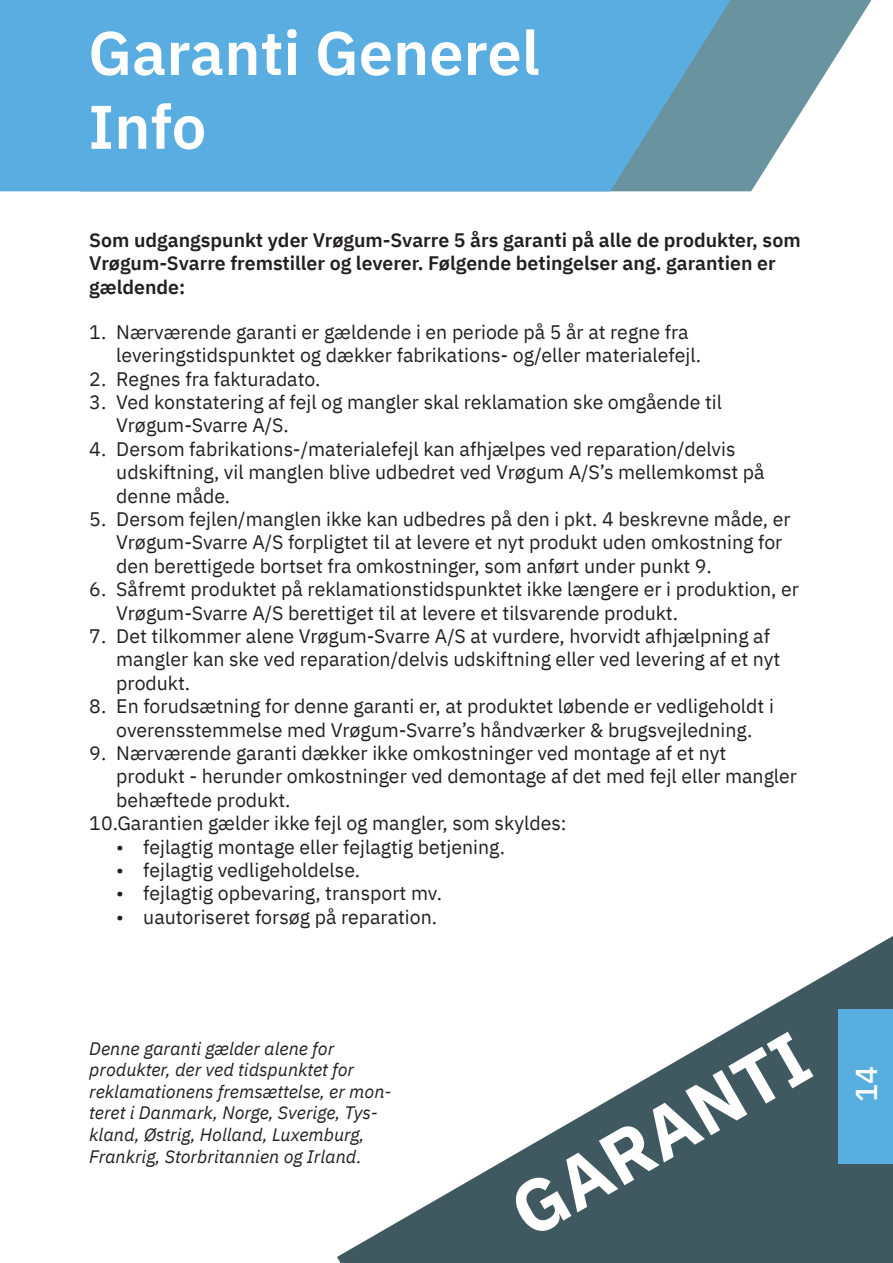
<style>
.page{position:relative;width:893px;height:1263px;background:#fff}
.page>*{position:absolute;margin:0;border:0;box-sizing:border-box;transform-origin:0 0}
.t1{font:700 73.5px "IBM Plex Sans";color:#fff}
.t2{font:600 61.5px/73.8px "IBM Plex Sans";color:#fff}
.t3{font:500 30px "IBM Plex Sans";color:#fff}
.t4{font:19.5px/23.4px "IBM Plex Sans";color:#231f20}
.t5{font:600 19.5px/23.4px "IBM Plex Sans";color:#231f20}
.t6{font:italic 18px/21.6px "IBM Plex Sans";color:#231f20}
</style>
<div class="page">
<svg style="left:730px;top:0;width:141px;height:191px;fill:#69949f"></svg>
<svg style="left:337px;top:936px;width:556px;height:327px"></svg>
<svg style="left:0;top:0;width:730px;height:191px;background:#5baada"></svg>
<div style="left:839px;top:1009px;width:54px;height:155px;background:#59aee1"></div>
<h2 class="t2" style="left:88px;top:15px;width:453px">Garanti Generel<br>Info</h2>
<p class="t5" style="left:89px;top:228px;width:713px">Som udgangspunkt yder Vrøgum-Svarre 5 års garanti på alle de produkter, som<br>Vrøgum-Svarre fremstiller og leverer. Følgende betingelser ang. garantien er gældende:</p>
<p class="t4" style="left:116px;top:320px;width:586px;text-indent:-27px">1. Nærværende garanti er gældende i en periode på 5 år at regne fra leveringstidspunktet og dækker fabrikations- og/eller materialefejl.</p>
<p class="t4" style="left:89px;top:367px;width:233px">2. Regnes fra fakturadato.</p>
<p class="t4" style="left:116px;top:390px;width:607px;text-indent:-27px">3. Ved konstatering af fejl og mangler skal reklamation ske omgående til<br>Vrøgum-Svarre A/S.</p>
<p class="t4" style="left:116px;top:437px;width:650px;text-indent:-27px">4. Dersom fabrikations-/materialefejl kan afhjælpes ved reparation/delvis udskiftning, vil manglen blive udbedret ved Vrøgum A/S’s mellemkomst på denne måde.</p>
<p class="t4" style="left:116px;top:507px;width:676px;text-indent:-27px">5. Dersom fejlen/manglen ikke kan udbedres på den i pkt. 4 beskrevne måde, er<br>Vrøgum-Svarre A/S forpligtet til at levere et nyt produkt uden omkostning for den berettigede bortset fra omkostninger, som anført under punkt 9.</p>
<p class="t4" style="left:116px;top:577px;width:684px;text-indent:-27px">6. Såfremt produktet på reklamationstidspunktet ikke længere er i produktion, er<br>Vrøgum-Svarre A/S berettiget til at levere et tilsvarende produkt.</p>
<p class="t4" style="left:116px;top:624px;width:666px;text-indent:-27px">7. Det tilkommer alene Vrøgum-Svarre A/S at vurdere, hvorvidt afhjælpning af mangler kan ske ved reparation/delvis udskiftning eller ved levering af et nyt produkt.</p>
<p class="t4" style="left:89px;top:694px;width:686px;text-align:center">8. En forudsætning for denne garanti er, at produktet løbende er vedligeholdt i overensstemmelse med Vrøgum-Svarre’s håndværker &amp; brugsvejledning.</p>
<p class="t4" style="left:89px;top:741px;width:638px">9. Nærværende garanti dækker ikke omkostninger ved montage af et nyt</p>
<p class="t4" style="left:116px;top:764px;width:682px">produkt - herunder omkostninger ved demontage af det med fejl eller mangler</p>
<p class="t4" style="left:116px;top:788px;width:176px">behæftede produkt.</p>
<p class="t4" style="left:89px;top:811px;width:479px">10.Garantien gælder ikke fejl og mangler, som skyldes:</p>
<p class="t4" style="left:116px;top:835px;width:390px">• fejlagtig montage eller fejlagtig betjening.</p>
<p class="t4" style="left:116px;top:858px;width:245px">• fejlagtig vedligeholdelse.</p>
<p class="t4" style="left:116px;top:881px;width:327px">• fejlagtig opbevaring, transport mv.</p>
<p class="t4" style="left:116px;top:905px;width:322px">• uautoriseret forsøg på reparation.</p>
<p class="t6" style="left:89px;top:1037px;width:304px">Denne garanti gælder alene for produkter, der ved tidspunktet for reklamationens fremsættelse, er mon&shy;teret i Danmark, Norge, Sverige, Tys&shy;kland, Østrig, Holland, Luxemburg, Frankrig, Storbritannien og Irland.</p>
<h1 class="t1" style="left:493px;top:1174px;width:332px;rotate:-30deg">GARANTI</h1>
<h3 class="t3" style="left:846px;top:1102px;width:38px;rotate:-90deg">14</h3>
</div>
